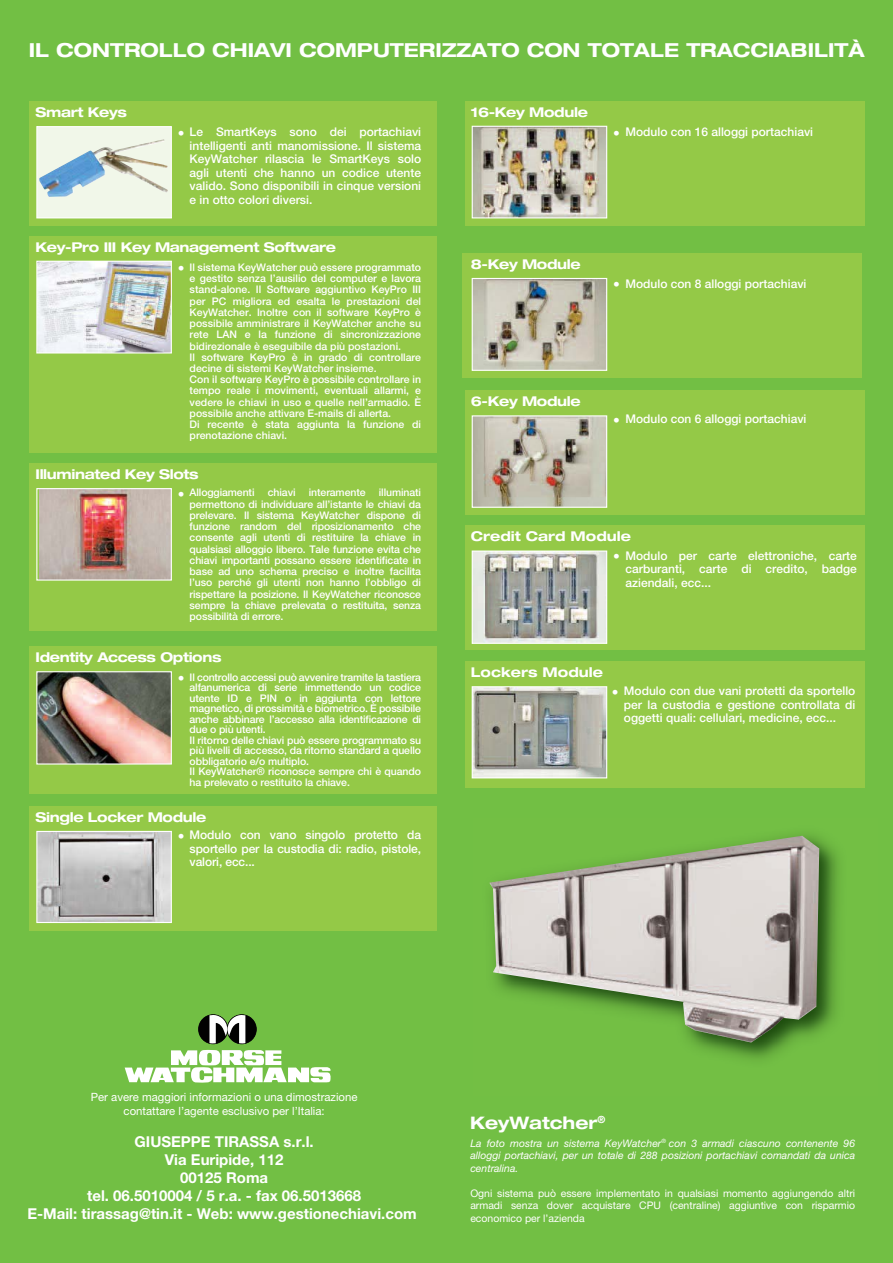
<style>
.page{position:relative;width:893px;height:1263px;background:#fff}
.page>*{position:absolute;margin:0;border:0;box-sizing:border-box;transform-origin:0 0}
.t1{font:700 expanded 19.35px "Helvetica Neue";color:#fff}
.t2{font:700 expanded 17.25px "Helvetica Neue";color:#fff}
.t3{font:700 15px/18px "Helvetica Neue";color:#fff;text-align:center}
.t4{font:700 expanded 13.5px "Helvetica Neue";letter-spacing:-.025em;color:#fff}
.t5{font:700 expanded 13.5px "Helvetica Neue";color:#fff}
.t6{font:13.5px "Helvetica Neue";color:#fff}
.t7{font:500 12px/13.5px "Helvetica Neue";color:#fff;text-align:justify}
.t8{font:11.4px/13.6px "Helvetica Neue";color:#fff;text-align:center}
.t9{font:500 10.5px/11.2px "Helvetica Neue";color:#fff}
.t10{font:10.5px/12.5px "Helvetica Neue";color:#fff;text-align:justify}
.t11{font:italic 10.5px/12.5px "Helvetica Neue";color:#fff;text-align:justify}
.s1{font-weight:400;font-size:13.5px}
</style>
<div class="page">
<div style="left:0;top:0;width:892px;height:1263px;background:#72bf44"></div>
<div style="left:30px;top:236px;width:407px;height:217px;background:#94c947"></div>
<img style="left:693px;top:834px;width:146px;height:226px">
<img style="left:489px;top:836px;width:330px;height:207px">
<img style="left:38px;top:263px;width:132px;height:89px">
<div style="left:36px;top:261px;width:136px;height:93px;border:1px solid #fff"></div>
<div style="left:30px;top:463px;width:407px;height:168px;background:#94c947"></div>
<img style="left:39px;top:490px;width:131px;height:89px">
<div style="left:36px;top:488px;width:136px;height:93px;border:1px solid #fff"></div>
<div style="left:30px;top:646px;width:407px;height:147px;background:#94c947"></div>
<img style="left:38px;top:673px;width:132px;height:90px">
<div style="left:36px;top:671px;width:136px;height:94px;border:1px solid #fff"></div>
<div style="left:30px;top:806px;width:407px;height:124px;background:#94c947"></div>
<img style="left:38px;top:833px;width:132px;height:88px">
<div style="left:36px;top:831px;width:136px;height:92px;border:1px solid #fff"></div>
<div style="left:30px;top:101px;width:407px;height:124px;background:#94c947"></div>
<div style="left:462px;top:253px;width:399px;height:125px;background:#94c947"></div>
<img style="left:473px;top:280px;width:132px;height:89px">
<div style="left:471px;top:278px;width:136px;height:93px;border:1px solid #fff"></div>
<div style="left:465px;top:390px;width:399px;height:125px;background:#94c947"></div>
<img style="left:473px;top:417px;width:132px;height:89px">
<div style="left:471px;top:415px;width:136px;height:93px;border:1px solid #fff"></div>
<div style="left:465px;top:525px;width:399px;height:125px;background:#94c947"></div>
<img style="left:473px;top:553px;width:132px;height:89px">
<div style="left:471px;top:551px;width:136px;height:93px;border:1px solid #fff"></div>
<div style="left:465px;top:661px;width:399px;height:127px;background:#94c947"></div>
<img style="left:473px;top:688px;width:132px;height:88px">
<div style="left:471px;top:686px;width:136px;height:92px;border:1px solid #fff"></div>
<div style="left:465px;top:101px;width:399px;height:124px;background:#94c947"></div>
<img style="left:473px;top:128px;width:132px;height:88px">
<div style="left:471px;top:126px;width:136px;height:92px;border:1px solid #fff"></div>
<div style="left:37px;top:127px;width:134px;height:90px;background:#f1f7e9"></div>
<img style="left:39px;top:139px;width:129px;height:58px">
<div style="left:36px;top:126px;width:136px;height:92px;border:1px solid #fff"></div>
<svg style="left:227px;top:1014px;width:30px;height:30px"></svg>
<svg style="left:198px;top:1014px;width:30px;height:30px"></svg>
<div style="left:228px;top:1015px;width:28px;height:28px;background:#010101;border-radius:50%"></div>
<div style="left:227px;top:1015px;width:29px;height:29px;border:1px solid #010101;border-radius:50%"></div>
<div style="left:199px;top:1015px;width:28px;height:29px;border:1px solid #231f20;border-radius:50%"></div>
<div style="left:199px;top:1015px;width:28px;height:28px;background:#010101;border-radius:50%"></div>
<div style="left:198px;top:1015px;width:30px;height:29px;border:1px solid #010101;border-radius:50%"></div>
<svg style="left:209px;top:1015px;width:36px;height:29px"></svg>
<svg style="left:125px;top:1050px;width:205px;height:33px"></svg>
<h1 class="t1" style="left:29px;top:43px;width:837px">IL CONTROLLO CHIAVI COMPUTERIZZATO CON TOTALE TRACCIABILITÀ</h1>
<p class="t4" style="left:36px;top:107px;width:93px">Smart Keys</p>
<p class="t7" style="left:190px;top:126px;width:233px">Le SmartKeys sono dei portachiavi intelligenti anti manomissione. Il sistema KeyWatcher rilascia le SmartKeys solo agli utenti che hanno un codice utente valido. Sono disponibili in cinque versioni e in otto colori diversi.</p>
<p class="t6" style="left:178px;top:128px;width:8px">•</p>
<p class="t4" style="left:36px;top:242px;width:302px">Key-Pro III Key Management Software</p>
<p class="t9" style="left:190px;top:262px;width:233px;text-indent:-12px"><span class="s1">•</span> Il sistema KeyWatcher può essere programmato e gestito senza l’ausilio del computer e lavora stand-alone. Il Software aggiuntivo KeyPro III per PC migliora ed esalta le prestazioni del KeyWatcher. Inoltre con il software KeyPro è possibile amministrare il KeyWatcher anche su rete LAN e la funzione di sincronizzazione bidirezionale è eseguibile da più postazioni.<br>Il software KeyPro è in grado di controllare decine di sistemi KeyWatcher insieme.<br>Con il software KeyPro è possibile controllare in tempo reale i movimenti, eventuali allarmi, e vedere le chiavi in uso e quelle nell’armadio. È possibile anche attivare E-mails di allerta.<br>Di recente è stata aggiunta la funzione di prenotazione chiavi.</p>
<p class="t4" style="left:36px;top:469px;width:165px">Illuminated Key Slots</p>
<p class="t9" style="left:178px;top:488px;width:78px"><span class="s1">•</span> Alloggiamenti</p>
<p class="t9" style="left:268px;top:488px;width:29px">chiavi</p>
<p class="t9" style="left:309px;top:488px;width:58px">interamente</p>
<p class="t9" style="left:190px;top:488px;width:233px;text-align:justify;text-indent:189px">illuminati permettono di individuare all’istante le chiavi da prelevare. Il sistema KeyWatcher dispone di funzione random del riposizionamento che consente agli utenti di restituire la chiave in qualsiasi alloggio libero. Tale funzione evita che chiavi importanti possano essere identificate in base ad uno schema preciso e inoltre facilita l’uso perché gli utenti non hanno l’obbligo di rispettare la posizione. Il KeyWatcher riconosce sempre la chiave prelevata o restituita, senza possibilità di errore.</p>
<p class="t4" style="left:36px;top:652px;width:187px">Identity Access Options</p>
<p class="t9" style="left:190px;top:673px;width:233px;line-height:10.5px;text-indent:-12px"><span class="s1">•</span> Il controllo accessi può avvenire tramite la tastiera alfanumerica di serie immettendo un codice utente ID e PIN o in aggiunta con lettore magnetico, di prossimità e biometrico. È possibile anche abbinare l’accesso alla identificazione di due o più utenti.<br>Il ritorno delle chiavi può essere programmato su più livelli di accesso, da ritorno standard a quello obbligatorio e/o multiplo.<br>Il KeyWatcher® riconosce sempre chi è quando ha prelevato o restituito la chiave.</p>
<p class="t4" style="left:36px;top:812px;width:172px">Single Locker Module</p>
<p class="t7" style="left:190px;top:829px;width:233px;text-indent:-12px"><span class="s1">•</span> Modulo con vano singolo protetto da sportello per la custodia di: radio, pistole, valori, ecc...</p>
<p class="t4" style="left:471px;top:107px;width:119px">16-Key Module</p>
<p class="t7" style="left:625px;top:126px;width:189px">Modulo con 16 alloggi portachiavi</p>
<p class="t6" style="left:613px;top:128px;width:8px">•</p>
<p class="t4" style="left:471px;top:259px;width:111px">8-Key Module</p>
<p class="t7" style="left:613px;top:278px;width:195px"><span class="s1">•</span> Modulo con 8 alloggi portachiavi</p>
<p class="t4" style="left:471px;top:396px;width:111px">6-Key Module</p>
<p class="t7" style="left:613px;top:413px;width:195px"><span class="s1">•</span> Modulo con 6 alloggi portachiavi</p>
<p class="t5" style="left:471px;top:531px;width:162px">Credit Card Module</p>
<p class="t7" style="left:625px;top:550px;width:233px;text-indent:-12px"><span class="s1">•</span> Modulo per carte elettroniche, carte carburanti, carte di credito, badge aziendali, ecc...</p>
<p class="t5" style="left:471px;top:667px;width:134px">Lockers Module</p>
<p class="t7" style="left:624px;top:686px;width:233px;text-indent:-12px"><span class="s1">•</span> Modulo con due vani protetti da sportello per la custodia e gestione controllata di oggetti quali: cellulari, medicine, ecc...</p>
<p class="t8" style="left:91px;top:1092px;width:268px">Per avere maggiori informazioni o una dimostrazione contattare l’agente esclusivo per l’Italia:</p>
<h3 class="t3" style="left:27px;top:1134px;width:391px">GIUSEPPE TIRASSA s.r.l.<br>Via Euripide, 112<br>00125 Roma<br>tel. 06.5010004 / 5 r.a. - fax 06.5013668<br>E-Mail: tirassag@tin.it - Web: www.gestionechiavi.com</h3>
<h2 class="t2" style="left:470px;top:1116px;width:137px">KeyWatcher<sup>®</sup></h2>
<p class="t11" style="left:470px;top:1138px;width:386px">La foto mostra un sistema KeyWatcher<sup>®</sup> con 3 armadi ciascuno contenente 96 alloggi portachiavi, per un totale di 288 posizioni portachiavi comandati da unica centralina.</p>
<p class="t10" style="left:470px;top:1188px;width:386px">Ogni sistema può essere implementato in qualsiasi momento aggiungendo altri armadi senza dover acquistare CPU (centraline) aggiuntive con risparmio economico per l’azienda</p>
</div>
